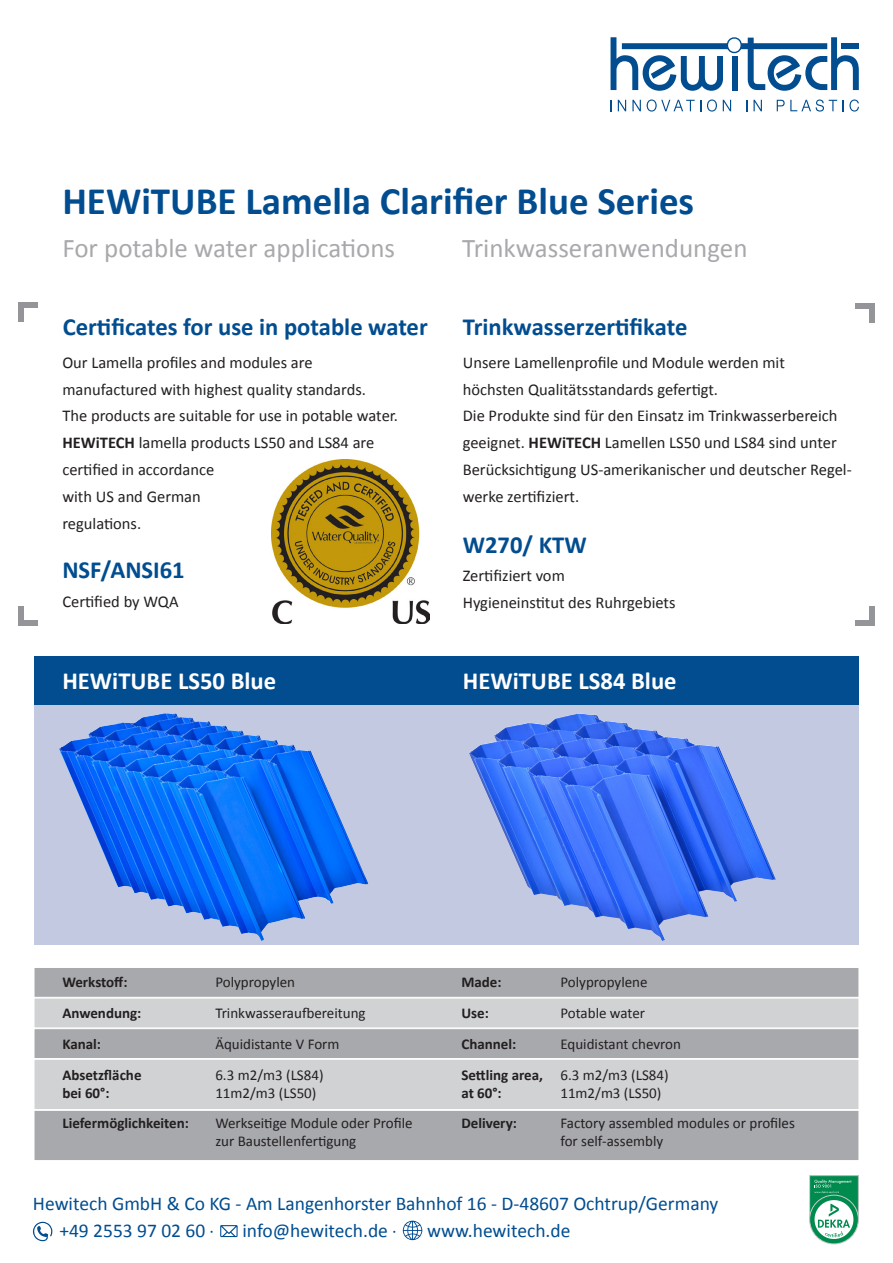
<style>
.page{position:relative;width:893px;height:1263px;background:#fff}
.page>*{position:absolute;margin:0;border:0;box-sizing:border-box;transform-origin:0 0}
.t1{font:700 39px "Calibri";color:#014d90}
.t2{font:27px "Calibri";color:#a8a9ad}
.t3{font:700 24.6px "Calibri";color:#014d90}
.t4{font:700 24.6px "Calibri";color:#fff}
.t5{font:19.5px/27px "Calibri";color:#014d90}
.t6{font:16.5px/27px "Calibri";color:#231f20}
.t7{font:15px "Calibri";color:#231f20}
.t8{font:700 15px "Calibri";color:#231f20}
.s1{font-weight:700}
.s2{font-size:18px}
</style>
<div class="page">
<div style="left:34px;top:689px;width:825px;height:256px;background:#c2c9e0"></div>
<svg style="left:618px;top:100px;width:8px;height:11px"></svg>
<svg style="left:632px;top:100px;width:9px;height:11px"></svg>
<svg style="left:647px;top:100px;width:54px;height:12px"></svg>
<svg style="left:707px;top:100px;width:10px;height:12px"></svg>
<svg style="left:723px;top:100px;width:8px;height:11px"></svg>
<svg style="left:753px;top:100px;width:9px;height:11px"></svg>
<svg style="left:777px;top:100px;width:82px;height:12px"></svg>
<svg style="left:610px;top:37px;width:249px;height:54px"></svg>
<img style="left:59px;top:715px;width:309px;height:226px">
<img style="left:469px;top:713px;width:307px;height:228px">
<div style="left:34px;top:656px;width:825px;height:48px;background:#014d90"></div>
<img style="left:271px;top:460px;width:158px;height:163px">
<div style="left:34px;top:967px;width:825px;height:31px;background:#a8a9ad;border:1px solid #fff"></div>
<div style="left:34px;top:998px;width:825px;height:30px;background:#d1d2d4;border:1px solid #fff"></div>
<div style="left:34px;top:1028px;width:825px;height:31px;background:#a8a9ad;border:1px solid #fff"></div>
<div style="left:34px;top:1059px;width:825px;height:51px;background:#d1d2d4;border:1px solid #fff"></div>
<div style="left:34px;top:1110px;width:825px;height:51px;background:#a8a9ad;border:1px solid #fff"></div>
<div style="left:18px;top:302px;width:6px;height:19px;background:#939598"></div>
<div style="left:18px;top:302px;width:19px;height:6px;background:#939598"></div>
<div style="left:18px;top:620px;width:19px;height:6px;background:#939598"></div>
<div style="left:18px;top:606px;width:6px;height:20px;background:#939598"></div>
<div style="left:855px;top:303px;width:20px;height:6px;background:#939598"></div>
<div style="left:869px;top:303px;width:6px;height:19px;background:#939598"></div>
<div style="left:869px;top:606px;width:6px;height:20px;background:#939598"></div>
<div style="left:855px;top:620px;width:20px;height:6px;background:#939598"></div>
<svg style="left:33px;top:1222px;width:19px;height:19px"></svg>
<svg style="left:403px;top:1221px;width:19px;height:19px"></svg>
<svg style="left:220px;top:1225px;width:18px;height:12px"></svg>
<svg style="left:810px;top:1195px;width:48px;height:49px"></svg>
<svg style="left:809px;top:1175px;width:50px;height:64px"></svg>
<h1 class="t1" style="left:62px;top:173px;width:633px">HEWiTUBE Lamella Clarifier Blue Series</h1>
<h2 class="t2" style="left:62px;top:229px;width:334px">For potable water applications</h2>
<h2 class="t2" style="left:462px;top:229px;width:287px">Trinkwasseranwendungen</h2>
<h3 class="t3" style="left:63px;top:309px;width:367px">Certificates for use in potable water</h3>
<h3 class="t3" style="left:463px;top:309px;width:226px">Trinkwasserzertifikate</h3>
<p class="t6" style="left:62px;top:348px;width:337px">Our Lamella profiles and modules are manufactured with highest quality standards.<br>The products are suitable for use in potable water.<br><span class="s1">HEWiTECH</span> lamella products LS50 and LS84 are certified in accordance<br>with US and German<br>regulations.</p>
<h3 class="t3" style="left:62px;top:552px;width:124px">NSF/ANSI61</h3>
<p class="t6" style="left:62px;top:587px;width:118px">Certified by WQA</p>
<p class="t6" style="left:463px;top:348px;width:390px">Unsere Lamellenprofile und Module werden mit<br>höchsten Qualitätsstandards gefertigt.<br>Die Produkte sind für den Einsatz im Trinkwasserbereich geeignet. <span class="s1">HEWiTECH</span> Lamellen LS50 und LS84 sind unter Berücksichtigung US-amerikanischer und deutscher Regel&shy;werke zertifiziert.</p>
<h3 class="t3" style="left:463px;top:527px;width:125px">W270/ KTW</h3>
<p class="t6" style="left:463px;top:561px;width:214px">Zertifiziert vom<br>Hygieneinstitut des Ruhrgebiets</p>
<h3 class="t4" style="left:62px;top:663px;width:215px">HEWiTUBE LS50 Blue</h3>
<h3 class="t4" style="left:463px;top:663px;width:215px">HEWiTUBE LS84 Blue</h3>
<p class="t8" style="left:62px;top:972px;width:67px">Werkstoff:</p>
<p class="t7" style="left:215px;top:972px;width:81px">Polypropylen</p>
<p class="t8" style="left:461px;top:972px;width:42px">Made:</p>
<p class="t7" style="left:560px;top:972px;width:89px">Polypropylene</p>
<p class="t8" style="left:62px;top:1002px;width:81px">Anwendung:</p>
<p class="t7" style="left:215px;top:1003px;width:152px">Trinkwasseraufbereitung</p>
<p class="t8" style="left:461px;top:1002px;width:29px">Use:</p>
<p class="t7" style="left:560px;top:1003px;width:86px">Potable water</p>
<p class="t8" style="left:62px;top:1033px;width:40px">Kanal:</p>
<p class="t7" style="left:215px;top:1033px;width:126px">Äquidistante V Form</p>
<p class="t8" style="left:461px;top:1033px;width:56px">Channel:</p>
<p class="t7" style="left:560px;top:1033px;width:122px">Equidistant chevron</p>
<p class="t8" style="left:62px;top:1064px;width:81px">Absetzfläche</p>
<p class="t7" style="left:215px;top:1064px;width:110px">6.3 m2/m3 (LS84)</p>
<p class="t7" style="left:461px;top:1064px;width:209px"><span class="s1">Settling area,</span> 6.3 m2/m3 (LS84)</p>
<p class="t8" style="left:62px;top:1082px;width:49px">bei 60°:</p>
<p class="t7" style="left:215px;top:1082px;width:103px">11m2/m3 (LS50)</p>
<p class="t8" style="left:461px;top:1082px;width:42px">at 60°:</p>
<p class="t7" style="left:560px;top:1082px;width:103px">11m2/m3 (LS50)</p>
<p class="t8" style="left:62px;top:1113px;width:128px">Liefermöglichkeiten:</p>
<p class="t7" style="left:215px;top:1113px;width:199px">Werkseitige Module oder Profile</p>
<p class="t8" style="left:461px;top:1113px;width:57px">Delivery:</p>
<p class="t7" style="left:560px;top:1113px;width:236px">Factory assembled modules or profiles</p>
<p class="t7" style="left:215px;top:1131px;width:142px">zur Baustellenfertigung</p>
<p class="t7" style="left:560px;top:1131px;width:104px">for self-assembly</p>
<p class="t5" style="left:59px;top:1189px;width:660px;text-indent:-26px">Hewitech GmbH &amp; Co KG - Am Langenhorster Bahnhof 16 - D-48607 Ochtrup/Germany +49 2553 97 02 60 <span class="s2">·</span></p>
<p class="t5" style="left:242px;top:1216px;width:156px">info@hewitech.de <span class="s2">·</span></p>
<p class="t5" style="left:427px;top:1216px;width:145px">www.hewitech.de</p>
</div>
